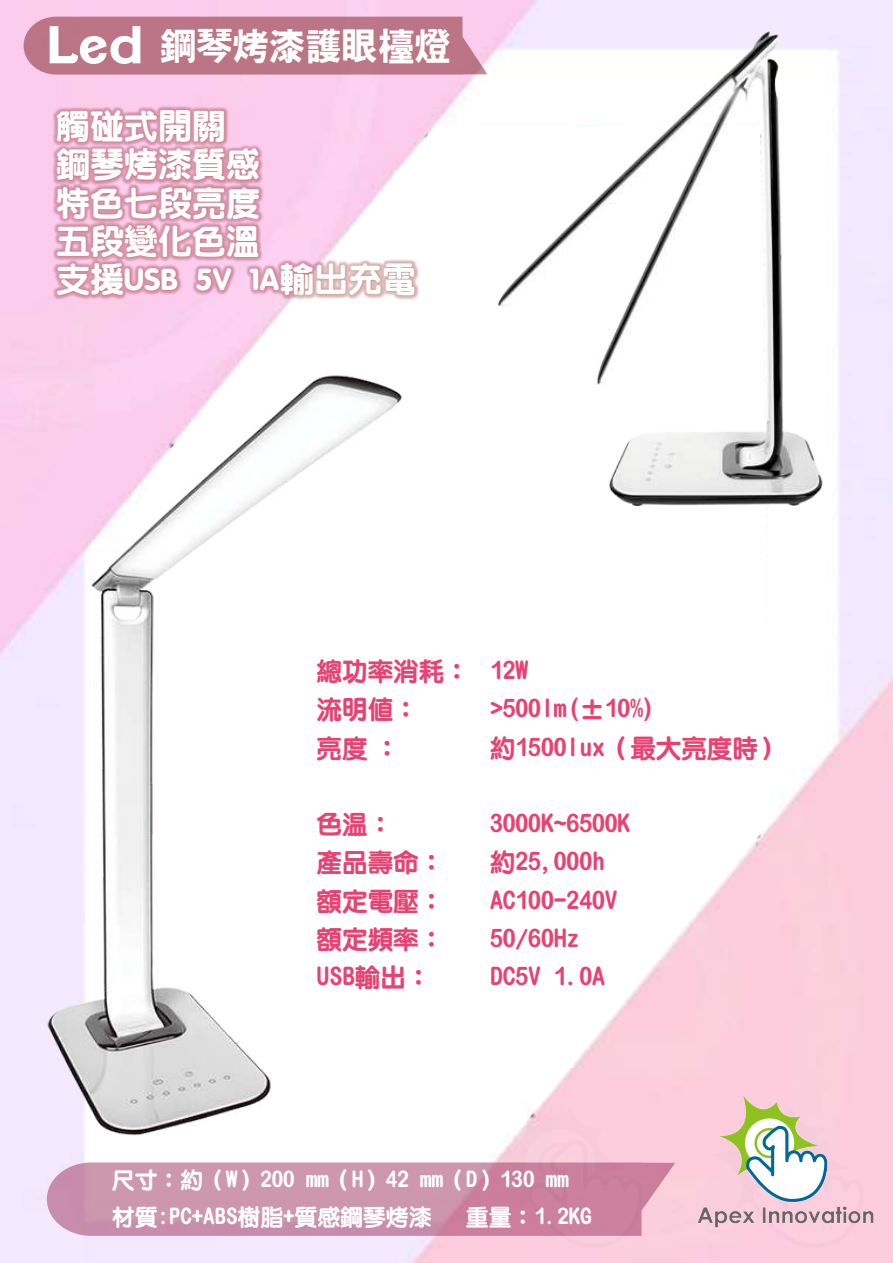
<style>
.page{position:relative;width:893px;height:1263px;background:#fff}
.page>*{position:absolute;margin:0;border:0;box-sizing:border-box;transform-origin:0 0}
.t1{font:36.45px "DATH9";color:#fff}
.t2{font:34.05px/38.2px "ID Yuan Ultra";color:#fff}
.t3{font:25.5px/38.2px "DF Li Yuan W8 WIN BF";color:#e74271}
.t4{font:22.8px/36.6px "DF Li Yuan W8 WIN BF";color:#fff}
.s1{font-family:"Clemente P Dam";font-weight:700;font-size:51.6px}
</style>
<div class="page">
<svg style="left:628px;top:517px;width:143px;height:621px"></svg>
<img style="left:0;top:333px;width:628px;height:870px">
<img style="left:52px;top:105px;width:516px;height:438px">
<div style="left:24px;top:17px;width:463px;height:58px;background:#bb7586"></div>
<img style="left:487px;top:20px;width:342px;height:497px">
<svg style="left:47px;top:1162px;width:628px;height:74px;background:#ce98b0"></svg>
<img style="left:487px;top:1097px;width:156px;height:151px">
<div style="left:708px;top:1229px;width:156px;height:19px;background:#fdcddd"></div>
<img style="left:697px;top:1095px;width:177px;height:134px">
<h1 class="t1" style="left:47px;top:27px;width:406px"><span class="s1">Led</span> 鋼琴烤漆護眼檯燈</h1>
<h2 class="t2" style="left:56px;top:107px;width:362px">觸碰式開關<br>鋼琴烤漆質感<br>特色七段亮度<br>五段變化色溫<br>支援USB 5V 1A輸出充電</h2>
<p class="t3" style="left:317px;top:652px;width:213px">總功率消耗： 12W流明值：</p>
<p class="t3" style="left:490px;top:691px;width:167px">&gt;500lm(±10%)</p>
<p class="t3" style="left:317px;top:729px;width:85px">亮度 ：</p>
<p class="t3" style="left:490px;top:729px;width:295px">約1500lux（最大亮度時）</p>
<p class="t3" style="left:317px;top:806px;width:78px">色溫：</p>
<p class="t3" style="left:490px;top:806px;width:142px">3000K~6500K</p>
<p class="t3" style="left:317px;top:844px;width:129px">產品壽命：</p>
<p class="t3" style="left:490px;top:844px;width:116px">約25,000h</p>
<p class="t3" style="left:317px;top:882px;width:129px">額定電壓：</p>
<p class="t3" style="left:490px;top:882px;width:129px">AC100-240V</p>
<p class="t3" style="left:317px;top:920px;width:129px">額定頻率：</p>
<p class="t3" style="left:490px;top:920px;width:91px">50/60Hz</p>
<p class="t3" style="left:317px;top:959px;width:116px">USB輸出：</p>
<p class="t3" style="left:490px;top:959px;width:116px">DC5V 1.0A</p>
<p class="t4" style="left:112px;top:1162px;width:458px">尺寸：約（W）200 mm（H）42 mm（D）130 mm材質:PC+ABS樹脂+質感鋼琴烤漆</p>
<p class="t4" style="left:466px;top:1199px;width:127px">重量：1.2KG</p>
</div>
